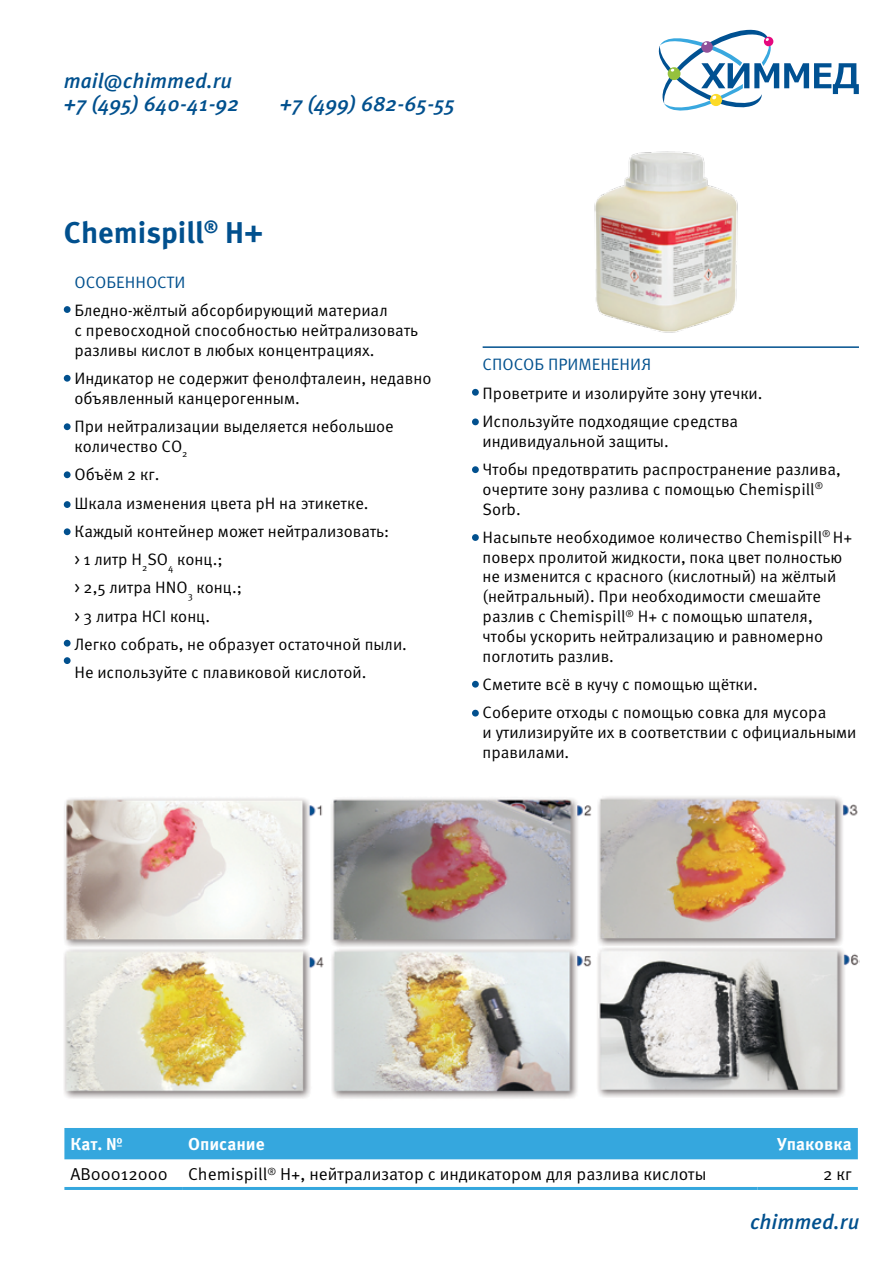
<style>
.page{position:relative;width:893px;height:1263px;background:#fff}
.page>*{position:absolute;margin:0;border:0;box-sizing:border-box;transform-origin:0 0}
.t1{font:700 30px "Meta Pro";color:#01508e}
.t2{font:italic 500 21px/22.5px "Meta Pro";color:#01508e}
.t3{font:17.25px "Meta Pro";color:#000}
.t4{font:700 17.25px "Meta Pro";color:#fff}
.t5{font:16.5px/19.8px "Meta Pro";color:#000}
.t6{font:16.5px "Meta Pro";color:#01508e}
</style>
<div class="page">
<svg style="left:659px;top:30px;width:200px;height:81px"></svg>
<img style="left:594px;top:151px;width:144px;height:182px">
<div style="left:64px;top:306px;width:7px;height:7px;background:#01508e;border-radius:50%"></div>
<div style="left:64px;top:375px;width:7px;height:7px;background:#01508e;border-radius:50%"></div>
<div style="left:64px;top:423px;width:7px;height:7px;background:#01508e;border-radius:50%"></div>
<div style="left:64px;top:471px;width:7px;height:7px;background:#01508e;border-radius:50%"></div>
<div style="left:64px;top:501px;width:7px;height:7px;background:#01508e;border-radius:50%"></div>
<div style="left:64px;top:528px;width:7px;height:7px;background:#01508e;border-radius:50%"></div>
<div style="left:64px;top:640px;width:7px;height:7px;background:#01508e;border-radius:50%"></div>
<div style="left:472px;top:389px;width:7px;height:7px;background:#01508e;border-radius:50%"></div>
<div style="left:472px;top:418px;width:7px;height:7px;background:#01508e;border-radius:50%"></div>
<div style="left:472px;top:466px;width:7px;height:7px;background:#01508e;border-radius:50%"></div>
<div style="left:472px;top:534px;width:7px;height:7px;background:#01508e;border-radius:50%"></div>
<div style="left:472px;top:681px;width:7px;height:7px;background:#01508e;border-radius:50%"></div>
<div style="left:472px;top:710px;width:7px;height:6px;background:#01508e;border-radius:50%"></div>
<div style="left:64px;top:1128px;width:794px;height:31px;background:#35a7de"></div>
<hr style="left:64px;top:1187px;width:118px;height:3px;background:#35a7de">
<hr style="left:182px;top:1187px;width:576px;height:3px;background:#35a7de">
<hr style="left:758px;top:1187px;width:100px;height:3px;background:#35a7de">
<hr style="left:483px;top:346px;width:376px;height:2px;background:#01508e">
<img style="left:64px;top:796px;width:795px;height:303px">
<div style="left:64px;top:657px;width:7px;height:7px;background:#01508e;border-radius:50%"></div>
<p class="t2" style="left:64px;top:70px;width:177px">mail@chimmed.ru +7 (495) 640-41-92</p>
<p class="t2" style="left:280px;top:93px;width:177px">+7 (499) 682-65-55</p>
<h1 class="t1" style="left:64px;top:214px;width:201px">Chemispill<sup>®</sup> H+</h1>
<p class="t6" style="left:74px;top:272px;width:112px">ОСОБЕННОСТИ</p>
<p class="t5" style="left:74px;top:301px;width:345px">Бледно-жёлтый абсорбирующий материал<br>с превосходной способностью нейтрализовать разливы кислот в любых концентрациях.</p>
<p class="t5" style="left:74px;top:369px;width:358px">Индикатор не содержит фенолфталеин, недавно объявленный канцерогенным.</p>
<p class="t5" style="left:74px;top:417px;width:321px">При нейтрализации выделяется небольшое количество CO<sub>2</sub></p>
<p class="t5" style="left:74px;top:461px;width:334px;line-height:28.3px">Объём 2 кг.<br>Шкала изменения цвета pH на этикетке.<br>Каждый контейнер может нейтрализовать:<br>&gt; 1 литр H<sub>2</sub>SO<sub>4</sub> конц.;<br>&gt; 2,5 литра HNO<sub>3</sub> конц.;<br>&gt; 3 литра HCI конц.<br>Легко собрать, не образует остаточной пыли.<br>Не используйте с плавиковой кислотой.</p>
<p class="t6" style="left:483px;top:354px;width:170px">СПОСОБ ПРИМЕНЕНИЯ</p>
<p class="t5" style="left:483px;top:379px;width:281px;line-height:28.3px">Проветрите и изолируйте зону утечки.<br>Используйте подходящие средства</p>
<p class="t5" style="left:483px;top:427px;width:360px;line-height:28.3px">индивидуальной защиты.<br>Чтобы предотвратить распространение разлива,</p>
<p class="t5" style="left:483px;top:480px;width:342px">очертите зону разлива с помощью Chemispill<sup>®<br></sup>Sorb.</p>
<p class="t5" style="left:483px;top:528px;width:371px">Насыпьте необходимое количество Chemispill<sup>®</sup> H+ поверх пролитой жидкости, пока цвет полностью не изменится с красного (кислотный) на жёлтый (нейтральный). При необходимости смешайте разлив с Chemispill<sup>®</sup> H+ с помощью шпателя, чтобы ускорить нейтрализацию и равномерно поглотить разлив.</p>
<p class="t5" style="left:483px;top:671px;width:345px;line-height:28.3px">Сметите всё в кучу с помощью щётки.<br>Соберите отходы с помощью совка для мусора</p>
<p class="t5" style="left:483px;top:723px;width:375px">и утилизируйте их в соответствии с официальными правилами.</p>
<p class="t4" style="left:70px;top:1133px;width:54px">Кат. №</p>
<p class="t4" style="left:188px;top:1133px;width:78px">Описание</p>
<p class="t4" style="left:777px;top:1133px;width:76px">Упаковка</p>
<p class="t3" style="left:70px;top:1163px;width:637px">AB00012000 Chemispill<sup>®</sup> H+, нейтрализатор с индикатором для разлива кислоты</p>
<p class="t3" style="left:823px;top:1163px;width:30px">2 кг</p>
<p class="t2" style="left:750px;top:1211px;width:111px">chimmed.ru</p>
</div>
